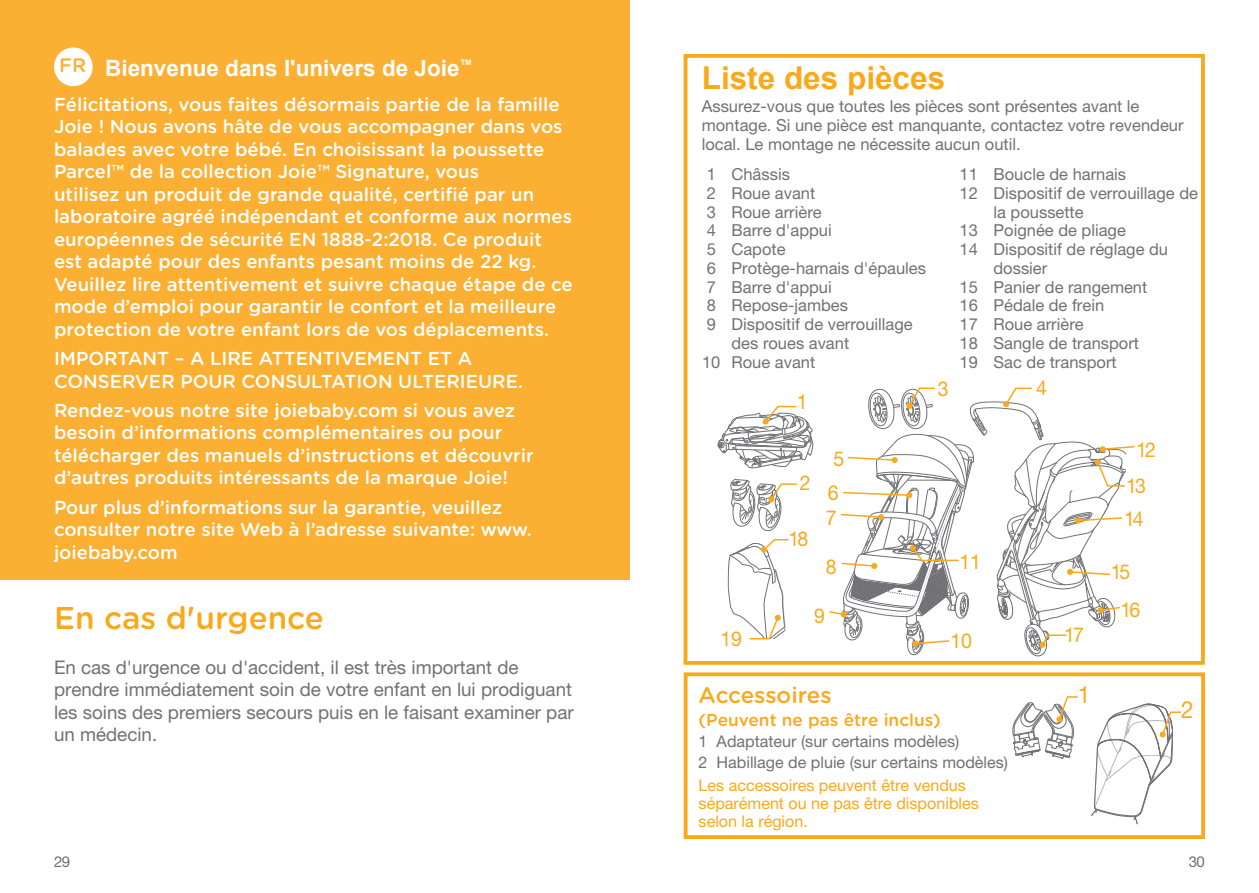
<style>
.page{position:relative;width:1259px;height:893px;background:#fff}
.page>*{position:absolute;margin:0;border:0;box-sizing:border-box;transform-origin:0 0}
.t1{font:500 31.5px "Gotham Rounded";color:#f9a91b}
.t2{font:700 31.5px "Arial";color:#f9a91b}
.内容{font:23.7px "Helvetica Neue LT Std";color:#f9a91b;scale:.95 1}
.t3{font:700 22.5px "Arial";color:#fff}
.t4{font:500 22.5px "Gotham Rounded";letter-spacing:-.005em;color:#f9a91b}
.内容-2{font:20.4px "Helvetica Neue LT Std";letter-spacing:-.1em;color:#f9a91b;scale:.95 1}
.t5{font:500 19.5px "Gotham Rounded";color:#fbb033}
.t6{font:500 18.75px/22.5px "Gotham Rounded";color:#fff}
.内容-3{font:18.75px/22.5px "Helvetica Neue LT Std";color:#717074}
.t7{font:500 17.25px "Gotham Rounded";color:#f9a91b}
.内容-4{font:16.5px/18.8px "Helvetica Neue LT Std";color:#717074}
.内容-5{font:16.2px/18px "Helvetica Neue LT Std";color:#f9a91b}
.内容-6{font:16.2px "Helvetica Neue LT Std";color:#717074}
.t8{font:15px "Helvetica Neue LT Std";color:#717074}
</style>
<div class="page">
<div style="left:683px;top:672px;width:522px;height:167px;border:4px solid #f9a91b"></div>
<div style="left:0;top:0;width:629px;height:579px;background:#fbb033"></div>
<div style="left:54px;top:47px;width:39px;height:39px;background:#fff;border-radius:50%"></div>
<div style="left:683px;top:54px;width:521px;height:611px;border:4px solid #f9a91b"></div>
<svg style="left:1012px;top:696px;width:66px;height:63px"></svg>
<svg style="left:1091px;top:703px;width:90px;height:121px"></svg>
<svg style="left:717px;top:405px;width:96px;height:63px"></svg>
<svg style="left:730px;top:479px;width:67px;height:52px"></svg>
<svg style="left:829px;top:387px;width:306px;height:269px"></svg>
<svg style="left:727px;top:539px;width:62px;height:101px"></svg>
<p class="t5" style="left:59px;top:51px;width:28px">FR</p>
<p class="t3" style="left:105px;top:53px;width:369px">Bienvenue dans l'univers de Joie<sup>™</sup></p>
<p class="t6" style="left:54px;top:92px;width:520px">Félicitations, vous faites désormais partie de la famille Joie ! Nous avons hâte de vous accompagner dans vos balades avec votre bébé. En choisissant la poussette Parcel™ de la collection Joie™ Signature, vous<br>utilisez un produit de grande qualité, certifié par un laboratoire agréé indépendant et conforme aux normes européennes de sécurité EN 1888-2:2018. Ce produit est adapté pour des enfants pesant moins de 22 kg.<br>Veuillez lire attentivement et suivre chaque étape de ce mode d’emploi pour garantir le confort et la meilleure protection de votre enfant lors de vos déplacements.</p>
<p class="t6" style="left:54px;top:346px;width:470px">IMPORTANT – A LIRE ATTENTIVEMENT ET A<br>CONSERVER POUR CONSULTATION ULTERIEURE.</p>
<p class="t6" style="left:54px;top:398px;width:481px">Rendez-vous notre site joiebaby.com si vous avez besoin d’informations complémentaires ou pour télécharger des manuels d’instructions et découvrir d’autres produits intéressants de la marque Joie!</p>
<p class="t6" style="left:54px;top:495px;width:479px">Pour plus d’informations sur la garantie, veuillez consulter notre site Web à l’adresse suivante: www. joiebaby.com</p>
<p class="t1" style="left:54px;top:595px;width:271px">En cas d'urgence</p>
<p class="内容-3" style="left:54px;top:655px;width:521px">En cas d'urgence ou d'accident, il est très important de prendre immédiatement soin de votre enfant en lui prodiguant les soins des premiers secours puis en le faisant examiner par un médecin.</p>
<p class="t2" style="left:702px;top:58px;width:245px">Liste des pièces</p>
<p class="内容-4" style="left:702px;top:97px;width:483px">Assurez-vous que toutes les pièces sont présentes avant le montage. Si une pièce est manquante, contactez votre revendeur local. Le montage ne nécessite aucun outil.</p>
<p class="内容-4" style="left:706px;top:165px;width:85px">1 Châssis</p>
<p class="内容-4" style="left:706px;top:183px;width:110px">2 Roue avant</p>
<p class="内容-4" style="left:706px;top:202px;width:116px">3 Roue arrière</p>
<p class="内容-4" style="left:706px;top:221px;width:127px">4 Barre d'appui</p>
<p class="内容-4" style="left:706px;top:240px;width:80px">5 Capote</p>
<p class="内容-4" style="left:706px;top:258px;width:221px">6 Protège-harnais d'épaules</p>
<p class="内容-4" style="left:706px;top:277px;width:127px">7 Barre d'appui</p>
<p class="内容-4" style="left:706px;top:296px;width:143px">8 Repose-jambes</p>
<p class="内容-4" style="left:731px;top:315px;width:183px;text-indent:-25px">9 Dispositif de verrouillage des roues avant</p>
<p class="内容-4" style="left:702px;top:352px;width:115px">10 Roue avant</p>
<p class="内容-2" style="left:797px;top:390px;width:13px">1</p>
<p class="内容-2" style="left:937px;top:377px;width:13px">3</p>
<p class="内容-4" style="left:959px;top:165px;width:168px">11 Boucle de harnais</p>
<p class="内容-4" style="left:993px;top:183px;width:206px;text-indent:-34px">12 Dispositif de verrouillage de la poussette</p>
<p class="内容-4" style="left:959px;top:221px;width:168px">13 Poignée de pliage</p>
<p class="内容-4" style="left:993px;top:240px;width:176px;text-indent:-34px">14 Dispositif de réglage du dossier</p>
<p class="内容-4" style="left:959px;top:277px;width:189px">15 Panier de rangement</p>
<p class="内容-4" style="left:959px;top:296px;width:146px">16 Pédale de frein</p>
<p class="内容-4" style="left:959px;top:315px;width:126px">17 Roue arrière</p>
<p class="内容-4" style="left:959px;top:333px;width:181px">18 Sangle de transport</p>
<p class="内容-4" style="left:959px;top:352px;width:159px">19 Sac de transport</p>
<p class="内容-2" style="left:1036px;top:375px;width:13px">4</p>
<p class="内容-2" style="left:720px;top:627px;width:24px">19</p>
<p class="内容-2" style="left:800px;top:471px;width:13px">2</p>
<p class="内容-2" style="left:788px;top:527px;width:22px">18</p>
<p class="内容-2" style="left:833px;top:447px;width:13px">5</p>
<p class="内容-2" style="left:827px;top:481px;width:13px">6</p>
<p class="内容-2" style="left:826px;top:505px;width:13px">7</p>
<p class="内容-2" style="left:826px;top:554px;width:13px">8</p>
<p class="内容-2" style="left:814px;top:603px;width:13px">9</p>
<p class="内容-2" style="left:959px;top:550px;width:24px">11</p>
<p class="内容-2" style="left:950px;top:629px;width:24px">10</p>
<p class="内容-2" style="left:1064px;top:622px;width:22px">17</p>
<p class="内容-2" style="left:1136px;top:438px;width:22px">12</p>
<p class="内容-2" style="left:1126px;top:473px;width:22px">13</p>
<p class="内容-2" style="left:1124px;top:507px;width:22px">14</p>
<p class="内容-2" style="left:1110px;top:560px;width:22px">15</p>
<p class="内容-2" style="left:1120px;top:598px;width:22px">16</p>
<p class="t4" style="left:698px;top:679px;width:134px">Accessoires</p>
<p class="t7" style="left:698px;top:708px;width:244px">(Peuvent ne pas être inclus)</p>
<p class="内容-6" style="left:698px;top:732px;width:262px">1 Adaptateur (sur certains modèles)</p>
<p class="内容-6" style="left:698px;top:753px;width:311px">2 Habillage de pluie (sur certains modèles)</p>
<p class="内容-5" style="left:698px;top:776px;width:282px">Les accessoires peuvent être vendus séparément ou ne pas être disponibles selon la région.</p>
<p class="内容" style="left:1077px;top:680px;width:15px">1</p>
<p class="内容" style="left:1181px;top:695px;width:15px">2</p>
<p class="t8" style="left:54px;top:852px;width:18px">29</p>
<p class="t8" style="left:1188px;top:852px;width:18px">30</p>
</div>
